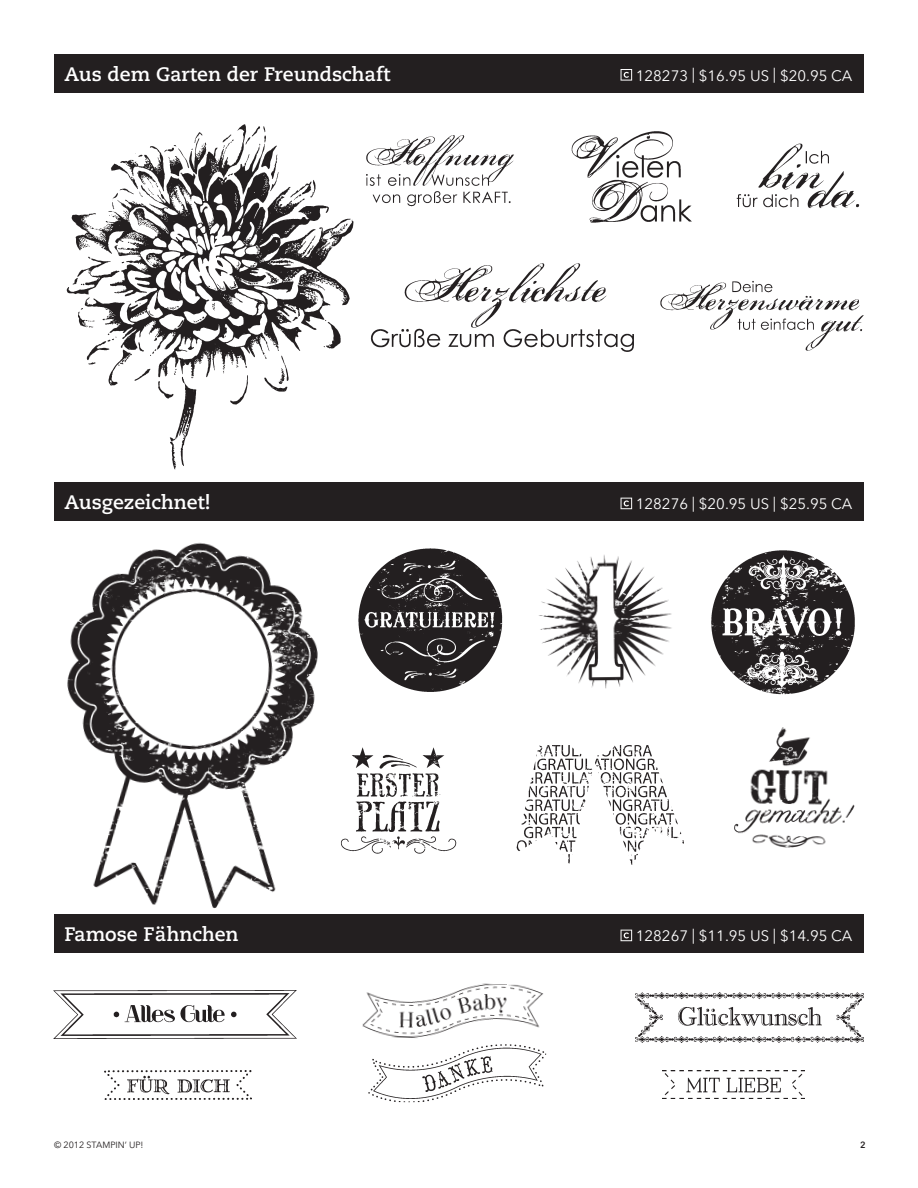
<style>
.page{position:relative;width:918px;height:1188px;background:#fff}
.page>*{position:absolute;margin:0;border:0;box-sizing:border-box;transform-origin:0 0}
.t1{font:700 19.5px "Caecilia";color:#fff}
.t2{font:15px "Avenir Next LT Pro";color:#fff}
.t3{font:9px "Avenir Next LT Pro";color:#231f20}
.t4{font:600 9px "Avenir Next LT Pro";color:#231f20}
</style>
<div class="page">
<div style="left:54px;top:54px;width:810px;height:38px;background:#231f20"></div>
<svg style="left:621px;top:69px;width:11px;height:12px"></svg>
<img style="left:54px;top:124px;width:355px;height:359px">
<img style="left:571px;top:131px;width:120px;height:92px">
<img style="left:737px;top:143px;width:123px;height:66px">
<img style="left:660px;top:281px;width:204px;height:70px">
<img style="left:366px;top:261px;width:268px;height:94px">
<img style="left:362px;top:130px;width:152px;height:77px">
<div style="left:54px;top:483px;width:810px;height:38px;background:#231f20"></div>
<svg style="left:621px;top:498px;width:11px;height:11px"></svg>
<img style="left:54px;top:542px;width:279px;height:373px">
<img style="left:538px;top:555px;width:134px;height:134px">
<img style="left:711px;top:550px;width:144px;height:145px">
<img style="left:341px;top:747px;width:116px;height:107px">
<img style="left:734px;top:727px;width:121px;height:121px">
<img style="left:358px;top:548px;width:145px;height:144px">
<img style="left:516px;top:745px;width:168px;height:120px">
<div style="left:54px;top:915px;width:810px;height:38px;background:#231f20"></div>
<svg style="left:621px;top:930px;width:11px;height:11px"></svg>
<img style="left:636px;top:992px;width:228px;height:51px">
<img style="left:105px;top:1070px;width:147px;height:30px">
<img style="left:662px;top:1070px;width:142px;height:28px">
<img style="left:54px;top:990px;width:242px;height:49px">
<img style="left:368px;top:1044px;width:178px;height:58px">
<img style="left:362px;top:983px;width:181px;height:55px">
<p class="t1" style="left:64px;top:62px;width:327px">Aus dem Garten der Freundschaft</p>
<p class="t2" style="left:636px;top:66px;width:218px">128273 | $16.95 US | $20.95 CA</p>
<p class="t1" style="left:64px;top:491px;width:148px">Ausgezeichnet!</p>
<p class="t2" style="left:636px;top:495px;width:218px">128276 | $20.95 US | $25.95 CA</p>
<p class="t1" style="left:64px;top:923px;width:176px">Famose Fähnchen</p>
<p class="t2" style="left:636px;top:927px;width:218px">128267 | $11.95 US | $14.95 CA</p>
<p class="t3" style="left:54px;top:1139px;width:91px">© 2012 STAMPIN’ UP!</p>
<p class="t4" style="left:860px;top:1139px;width:7px">2</p>
</div>
